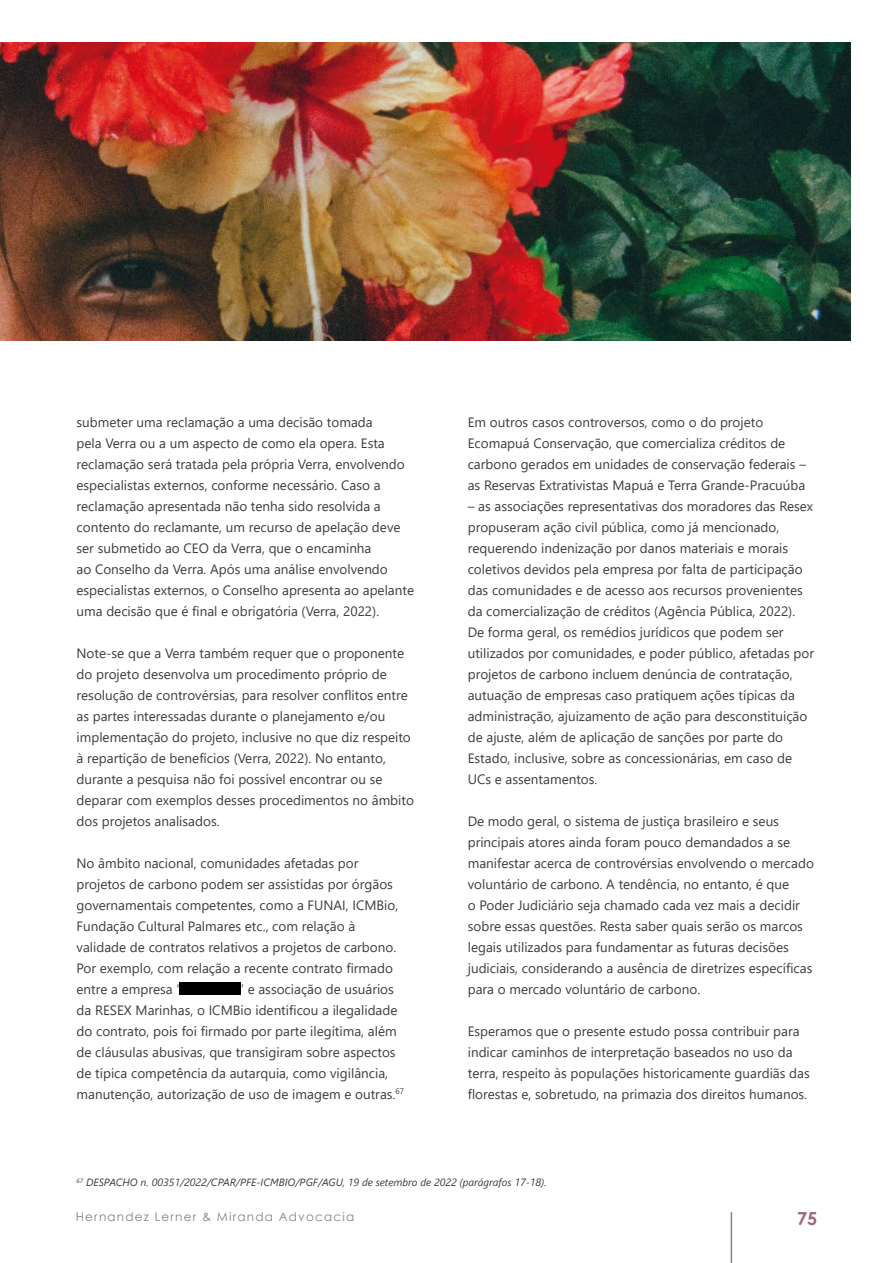
<style>
.page{position:relative;width:893px;height:1263px;background:#fff}
.page>*{position:absolute;margin:0;border:0;box-sizing:border-box;transform-origin:0 0}
.t1{font:700 18px "Century Gothic";color:#9e6775}
.t2{font:13.5px/21px "Segoe UI";color:#3c3c3b}
.t3{font:12px "Century Gothic";letter-spacing:.1em;color:#80838a}
.t4{font:italic 10.5px "Segoe UI";color:#3c3c3b}
</style>
<div class="page">
<hr style="left:731px;top:1212px;width:1px;height:51px;background:#80838a">
<img style="left:0;top:43px;width:850px;height:297px">
<div style="left:179px;top:983px;width:62px;height:12px;background:#000"></div>
<p class="t2" style="left:77px;top:410px;width:339px">submeter uma reclamação a uma decisão tomada<br>pela Verra ou a um aspecto de como ela opera. Esta reclamação será tratada pela própria Verra, envolvendo especialistas externos, conforme necessário. Caso a reclamação apresentada não tenha sido resolvida a contento do reclamante, um recurso de apelação deve ser submetido ao CEO da Verra, que o encaminha<br>ao Conselho da Verra. Após uma análise envolvendo especialistas externos, o Conselho apresenta ao apelante uma decisão que é final e obrigatória (Verra, 2022).</p>
<p class="t2" style="left:77px;top:641px;width:339px">Note-se que a Verra também requer que o proponente do projeto desenvolva um procedimento próprio de resolução de controvérsias, para resolver conflitos entre as partes interessadas durante o planejamento e/ou implementação do projeto, inclusive no que diz respeito à repartição de benefícios (Verra, 2022). No entanto, durante a pesquisa não foi possível encontrar ou se deparar com exemplos desses procedimentos no âmbito dos projetos analisados.</p>
<p class="t2" style="left:77px;top:851px;width:329px">No âmbito nacional, comunidades afetadas por projetos de carbono podem ser assistidas por órgãos governamentais competentes, como a FUNAI, ICMBio, Fundação Cultural Palmares etc., com relação à validade de contratos relativos a projetos de carbono.<br>Por exemplo, com relação a recente contrato firmado entre a empresa ‘Carbonext’ e associação de usuários da RESEX Marinhas, o ICMBio identificou a ilegalidade do contrato, pois foi firmado por parte ilegítima, além de cláusulas abusivas, que transigiram sobre aspectos de típica competência da autarquia, como vigilância, manutenção, autorização de uso de imagem e outras.<sup>67</sup></p>
<p class="t2" style="left:468px;top:410px;width:340px">Em outros casos controversos, como o do projeto Ecomapuá Conservação, que comercializa créditos de carbono gerados em unidades de conservação federais – as Reservas Extrativistas Mapuá e Terra Grande-Pracuúba</p>
<p class="t2" style="left:468px;top:494px;width:348px">– as associações representativas dos moradores das Resex propuseram ação civil pública, como já mencionado, requerendo indenização por danos materiais e morais coletivos devidos pela empresa por falta de participação das comunidades e de acesso aos recursos provenientes da comercialização de créditos (Agência Pública, 2022).<br>De forma geral, os remédios jurídicos que podem ser utilizados por comunidades, e poder público, afetadas por projetos de carbono incluem denúncia de contratação, autuação de empresas caso pratiquem ações típicas da administração, ajuizamento de ação para desconstituição de ajuste, além de aplicação de sanções por parte do Estado, inclusive, sobre as concessionárias, em caso de UCs e assentamentos.</p>
<p class="t2" style="left:468px;top:809px;width:348px">De modo geral, o sistema de justiça brasileiro e seus principais atores ainda foram pouco demandados a se manifestar acerca de controvérsias envolvendo o mercado voluntário de carbono. A tendência, no entanto, é que<br>o Poder Judiciário seja chamado cada vez mais a decidir sobre essas questões. Resta saber quais serão os marcos legais utilizados para fundamentar as futuras decisões judiciais, considerando a ausência de diretrizes específicas para o mercado voluntário de carbono.</p>
<p class="t2" style="left:468px;top:1019px;width:344px">Esperamos que o presente estudo possa contribuir para indicar caminhos de interpretação baseados no uso da terra, respeito às populações historicamente guardiãs das florestas e, sobretudo, na primazia dos direitos humanos.</p>
<p class="t4" style="left:77px;top:1173px;width:472px"><sup>67</sup> DESPACHO n. 00351/2022/CPAR/PFE-ICMBIO/PGF/AGU, 19 de setembro de 2022 (parágrafos 17-18).</p>
<p class="t3" style="left:76px;top:1208px;width:280px">Hernandez Lerner &amp; Miranda Advocacia</p>
<h1 class="t1" style="left:797px;top:1205px;width:22px">75</h1>
</div>
